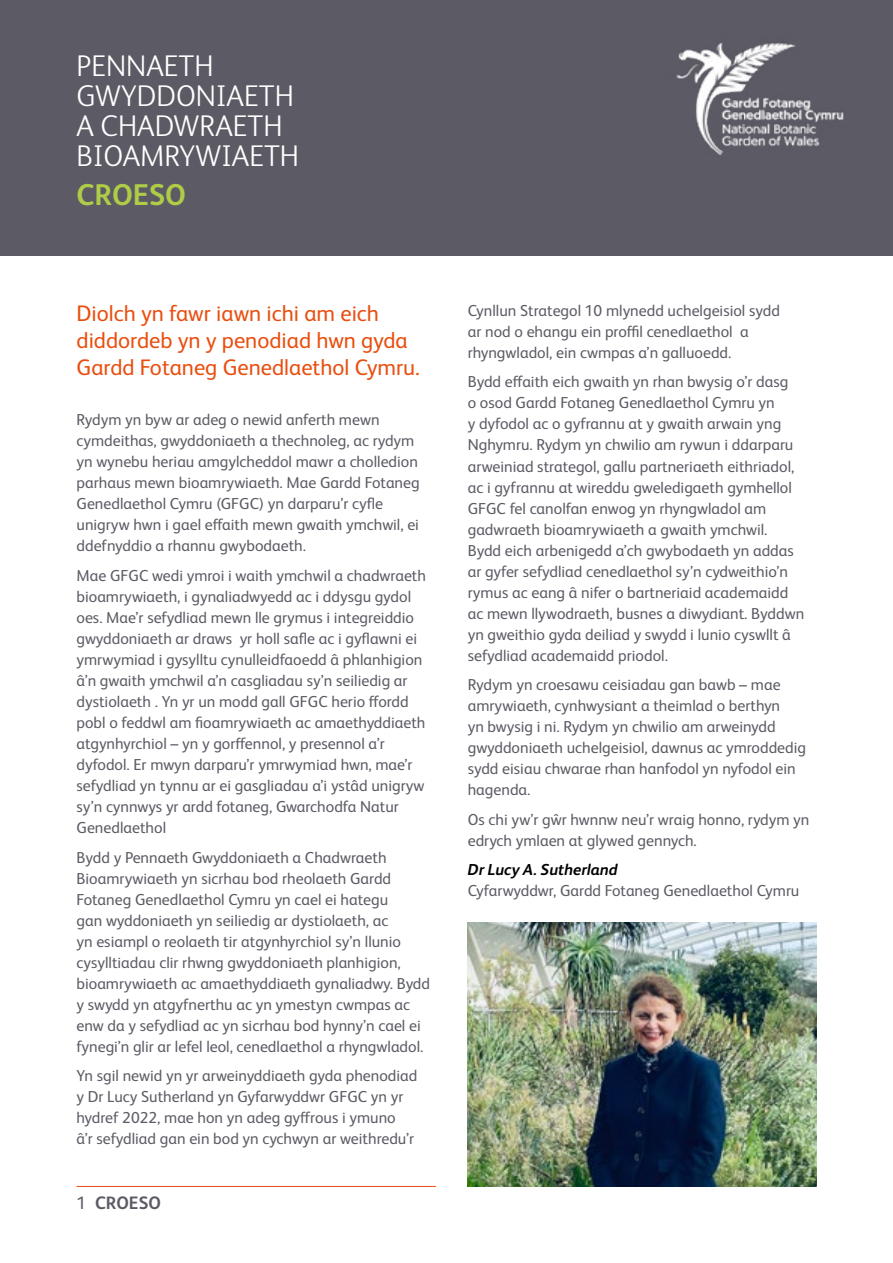
<style>
.page{position:relative;width:893px;height:1263px;background:#fff}
.page>*{position:absolute;margin:0;border:0;box-sizing:border-box;transform-origin:0 0}
.t1{font:300 30px/30px "FS Albert Pro";color:#fff}
.t2{font:700 30px "FS Albert Pro";color:#afcc46}
.t3{font:22.5px/27px "FS Albert Pro";color:#e94e0f}
.t4{font:700 18px "FS Albert Pro";color:#5c5b65}
.t5{font:15.9px/21px "FS Albert Pro";color:#5c5b65}
.t6{font:italic 700 15.9px "FS Albert Pro";color:#000}
.s1{font-weight:400}
</style>
<div class="page">
<div style="left:0;top:0;width:893px;height:255px;background:#5c5b65"></div>
<img style="left:676px;top:42px;width:168px;height:113px">
<hr style="left:77px;top:1186px;width:359px;height:1px;background:#e94e0f">
<img style="left:468px;top:923px;width:348px;height:263px">
<h1 class="t1" style="left:77px;top:49px;width:224px">PENNAETH<br>GWYDDONIAETH<br>A CHADWRAETH<br>BIOAMRYWIAETH</h1>
<h1 class="t2" style="left:77px;top:173px;width:111px">CROESO</h1>
<h2 class="t3" style="left:77px;top:298px;width:345px">Diolch yn fawr iawn ichi am eich diddordeb yn y penodiad hwn gyda<br>Gardd Fotaneg Genedlaethol Cymru.</h2>
<p class="t5" style="left:468px;top:299px;width:314px">Cynllun Strategol 10 mlynedd uchelgeisiol sydd ar nod o ehangu ein proffil cenedlaethol a rhyngwladol, ein cwmpas a’n galluoedd.</p>
<p class="t5" style="left:468px;top:370px;width:338px">Bydd effaith eich gwaith yn rhan bwysig o’r dasg<br>o osod Gardd Fotaneg Genedlaethol Cymru yn<br>y dyfodol ac o gyfrannu at y gwaith arwain yng Nghymru. Rydym yn chwilio am rywun i ddarparu arweiniad strategol, gallu partneriaeth eithriadol, ac i gyfrannu at wireddu gweledigaeth gymhellol GFGC fel canolfan enwog yn rhyngwladol am gadwraeth bioamrywiaeth a gwaith ymchwil.<br>Bydd eich arbenigedd a’ch gwybodaeth yn addas ar gyfer sefydliad cenedlaethol sy’n cydweithio’n rymus ac eang â nifer o bartneriaid academaidd ac mewn llywodraeth, busnes a diwydiant. Byddwn yn gweithio gyda deiliad y swydd i lunio cyswllt â sefydliad academaidd priodol.</p>
<p class="t5" style="left:468px;top:673px;width:340px">Rydym yn croesawu ceisiadau gan bawb – mae amrywiaeth, cynhwysiant a theimlad o berthyn<br>yn bwysig i ni. Rydym yn chwilio am arweinydd gwyddoniaeth uchelgeisiol, dawnus ac ymroddedig sydd eisiau chwarae rhan hanfodol yn nyfodol ein hagenda.</p>
<p class="t5" style="left:468px;top:807px;width:343px">Os chi yw’r gŵr hwnnw neu’r wraig honno, rydym yn edrych ymlaen at glywed gennych.</p>
<p class="t6" style="left:468px;top:858px;width:152px">Dr Lucy A. Sutherland</p>
<p class="t5" style="left:468px;top:879px;width:333px">Cyfarwyddwr, Gardd Fotaneg Genedlaethol Cymru</p>
<p class="t5" style="left:77px;top:408px;width:345px">Rydym yn byw ar adeg o newid anferth mewn cymdeithas, gwyddoniaeth a thechnoleg, ac rydym yn wynebu heriau amgylcheddol mawr a cholledion parhaus mewn bioamrywiaeth. Mae Gardd Fotaneg Genedlaethol Cymru (GFGC) yn darparu’r cyfle unigryw hwn i gael effaith mewn gwaith ymchwil, ei ddefnyddio a rhannu gwybodaeth.</p>
<p class="t5" style="left:77px;top:564px;width:351px">Mae GFGC wedi ymroi i waith ymchwil a chadwraeth bioamrywiaeth, i gynaliadwyedd ac i ddysgu gydol oes. Mae’r sefydliad mewn lle grymus i integreiddio gwyddoniaeth ar draws yr holl safle ac i gyflawni ei ymrwymiad i gysylltu cynulleidfaoedd â phlanhigion â’n gwaith ymchwil a’n casgliadau sy’n seiliedig ar dystiolaeth . Yn yr un modd gall GFGC herio ffordd pobl o feddwl am fioamrywiaeth ac amaethyddiaeth atgynhyrchiol – yn y gorffennol, y presennol a’r dyfodol. Er mwyn darparu’r ymrwymiad hwn, mae’r sefydliad yn tynnu ar ei gasgliadau a’i ystâd unigryw sy’n cynnwys yr ardd fotaneg, Gwarchodfa Natur Genedlaethol</p>
<p class="t5" style="left:77px;top:845px;width:355px">Bydd y Pennaeth Gwyddoniaeth a Chadwraeth Bioamrywiaeth yn sicrhau bod rheolaeth Gardd Fotaneg Genedlaethol Cymru yn cael ei hategu<br>gan wyddoniaeth yn seiliedig ar dystiolaeth, ac<br>yn esiampl o reolaeth tir atgynhyrchiol sy’n llunio cysylltiadau clir rhwng gwyddoniaeth planhigion, bioamrywiaeth ac amaethyddiaeth gynaliadwy. Bydd y swydd yn atgyfnerthu ac yn ymestyn cwmpas ac enw da y sefydliad ac yn sicrhau bod hynny’n cael ei fynegi’n glir ar lefel leol, cenedlaethol a rhyngwladol.</p>
<p class="t5" style="left:77px;top:1064px;width:342px">Yn sgil newid yn yr arweinyddiaeth gyda phenodiad y Dr Lucy Sutherland yn Gyfarwyddwr GFGC yn yr hydref 2022, mae hon yn adeg gyffrous i ymuno<br>â’r sefydliad gan ein bod yn cychwyn ar weithredu’r</p>
<p class="t4" style="left:77px;top:1190px;width:86px"><span class="s1">1</span> CROESO</p>
</div>
